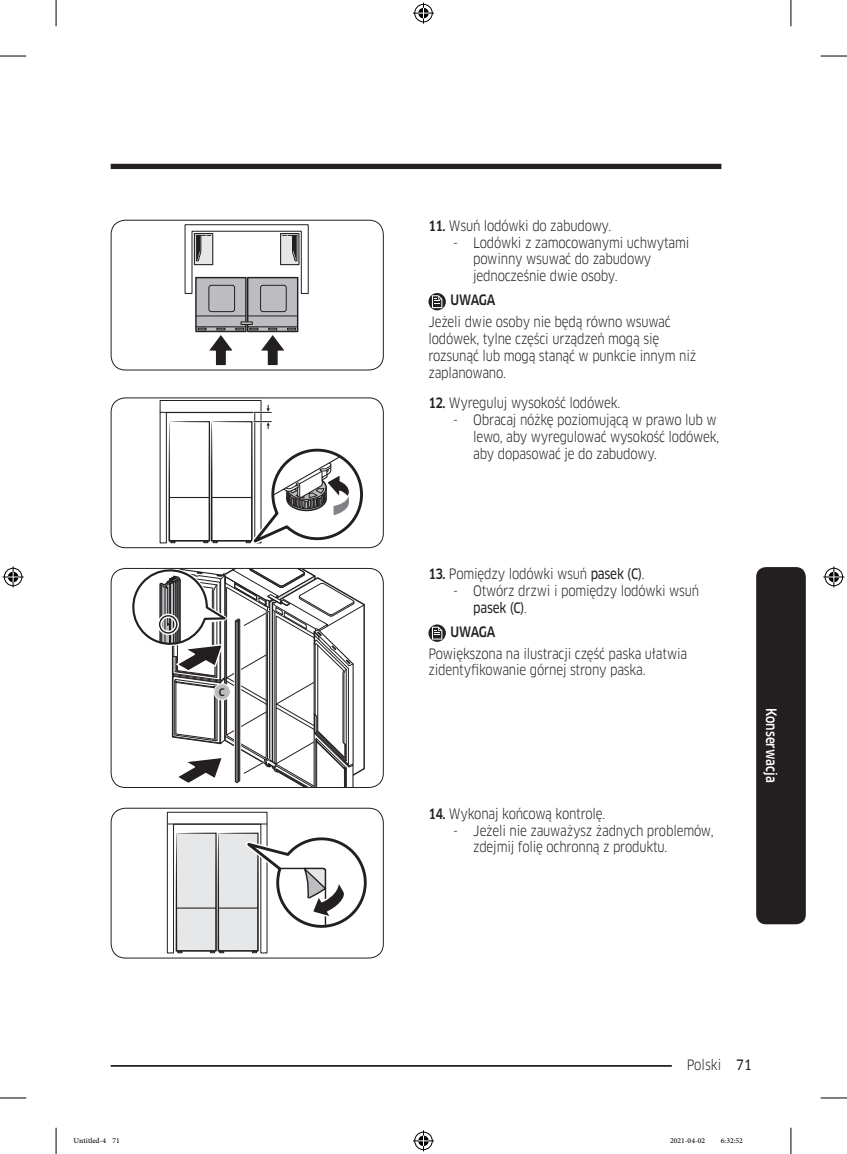
<style>
.page{position:relative;width:847px;height:1154px;background:#fff}
.page>*{position:absolute;margin:0;border:0;box-sizing:border-box;transform-origin:0 0}
.t1{font:14px/16.8px "Samsung Clan Pro";letter-spacing:-.015em;color:#231f20;scale:.85 1}
.Sidebar{font:500 14px "Samsung Clan Pro";color:#fff;scale:.85 1}
.DL_DT_Icon{font:500 14px "Samsung Clan Pro";letter-spacing:-.025em;color:#231f20;scale:.85 1}
.t2{font:10.5px "Adobe Arabic";color:#000}
.image{font:500 9.97px "Samsung Clan Pro";color:#231f20}
.s1{font-weight:500}
.s2{font-family:"Samsung Clan Pro News"}
</style>
<div class="page">
<div style="left:111px;top:164px;width:610px;height:5px;background:#231f20"></div>
<hr style="left:111px;top:1065px;width:610px;height:2px;background:#231f20">
<div style="left:671px;top:1055px;width:65px;height:17px;background:#fff"></div>
<div style="left:755px;top:567px;width:50px;height:357px;background:#231f20;border-radius:10px"></div>
<svg style="left:184px;top:224px;width:125px;height:142px"></svg>
<div style="left:111px;top:220px;width:272px;height:150px;border:1px solid #231f20;border-radius:14px"></div>
<svg style="left:428px;top:293px;width:17px;height:17px"></svg>
<svg style="left:432px;top:295px;width:10px;height:13px"></svg>
<svg style="left:159px;top:400px;width:204px;height:144px"></svg>
<div style="left:111px;top:397px;width:272px;height:151px;border:1px solid #231f20;border-radius:14px"></div>
<svg style="left:132px;top:570px;width:233px;height:216px"></svg>
<div style="left:214px;top:683px;width:17px;height:17px;background:#bcbdc0;border:1px solid #fff;border-radius:50%"></div>
<div style="left:111px;top:568px;width:272px;height:220px;border:1px solid #231f20;border-radius:14px"></div>
<svg style="left:428px;top:624px;width:17px;height:18px"></svg>
<svg style="left:432px;top:627px;width:10px;height:12px"></svg>
<svg style="left:166px;top:811px;width:201px;height:142px"></svg>
<div style="left:111px;top:808px;width:272px;height:150px;border:1px solid #231f20;border-radius:14px"></div>
<svg style="left:0;top:56px;width:26px;height:1px"></svg>
<svg style="left:820px;top:56px;width:26px;height:1px"></svg>
<svg style="left:0;top:1097px;width:26px;height:1px"></svg>
<svg style="left:820px;top:1097px;width:26px;height:1px"></svg>
<svg style="left:56px;top:0;width:1px;height:26px"></svg>
<svg style="left:56px;top:1128px;width:1px;height:26px"></svg>
<svg style="left:790px;top:0;width:1px;height:26px"></svg>
<svg style="left:790px;top:1128px;width:1px;height:26px"></svg>
<svg style="left:413px;top:3px;width:21px;height:21px"></svg>
<svg style="left:413px;top:1130px;width:21px;height:21px"></svg>
<svg style="left:3px;top:566px;width:21px;height:21px"></svg>
<svg style="left:823px;top:566px;width:21px;height:21px"></svg>
<p class="image" style="left:218px;top:686px;width:8px">C</p>
<p class="t1" style="left:428px;top:217px;width:216px"><span class="s1">11.</span> Wsuń lodówki do zabudowy.</p>
<p class="t1" style="left:473px;top:234px;width:256px;text-indent:-20px">- Lodówki z zamocowanymi uchwytami powinny wsuwać do zabudowy jednocześnie dwie osoby.</p>
<p class="DL_DT_Icon" style="left:450px;top:292px;width:54px">UWAGA</p>
<p class="t1" style="left:428px;top:314px;width:316px">Jeżeli dwie osoby nie będą równo wsuwać lodówek, tylne części urządzeń mogą się rozsunąć lub mogą stanąć w punkcie innym niż zaplanowano.</p>
<p class="t1" style="left:428px;top:395px;width:227px"><span class="s1">12.</span> Wyreguluj wysokość lodówek.</p>
<p class="t1" style="left:473px;top:412px;width:291px;text-indent:-20px">- Obracaj nóżkę poziomującą w prawo lub w lewo, aby wyregulować wysokość lodówek, aby dopasować je do zabudowy.</p>
<p class="t1" style="left:428px;top:565px;width:256px"><span class="s1">13.</span> Pomiędzy lodówki wsuń <span class="s2">pasek (C)</span>.</p>
<p class="t1" style="left:473px;top:582px;width:267px;text-indent:-20px">- Otwórz drzwi i pomiędzy lodówki wsuń <span class="s2">pasek (C)</span>.</p>
<p class="DL_DT_Icon" style="left:450px;top:623px;width:54px">UWAGA</p>
<p class="t1" style="left:428px;top:645px;width:306px">Powiększona na ilustracji część paska ułatwia zidentyfikowanie górnej strony paska.</p>
<p class="t1" style="left:428px;top:805px;width:209px"><span class="s1">14.</span> Wykonaj końcową kontrolę.</p>
<p class="t1" style="left:473px;top:822px;width:284px;text-indent:-20px">- Jeżeli nie zauważysz żadnych problemów, zdejmij folię ochronną z produktu.</p>
<p class="Sidebar" style="left:779px;top:707px;width:90px;rotate:90deg">Konserwacja</p>
<p class="t1" style="left:686px;top:1056px;width:78px">Polski <span class="s2">71</span></p>
<p class="t2" style="left:74px;top:1133px;width:48px">Untitled-4 71</p>
<p class="t2" style="left:669px;top:1133px;width:37px">2021-04-02</p>
<p class="t2" style="left:720px;top:1133px;width:24px">6:32:52</p>
</div>
